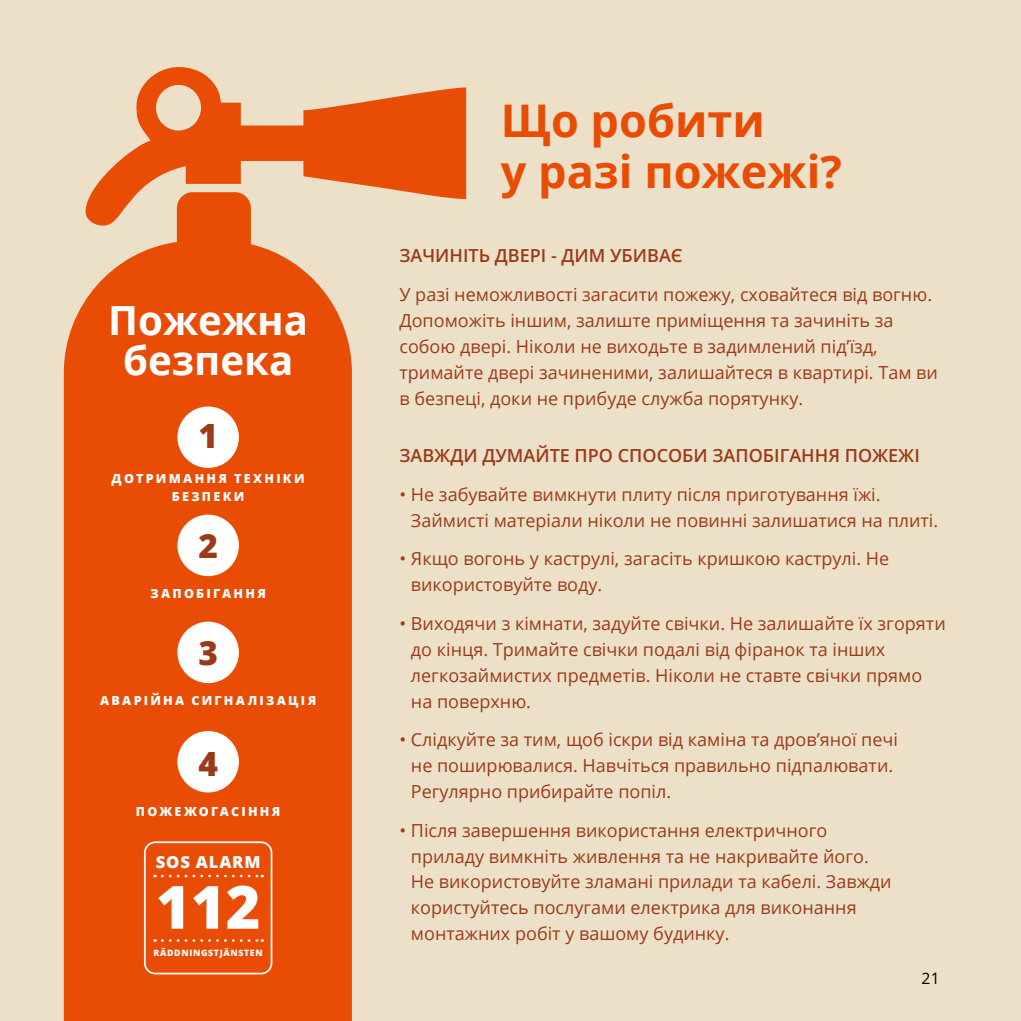
<style>
.page{position:relative;width:1021px;height:1021px;background:#fff}
.page>*{position:absolute;margin:0;border:0;box-sizing:border-box;transform-origin:0 0}
.t1{font:800 59.62px "Open Sans";color:#fff}
.t2{font:700 45px/51.8px "Open Sans";color:#e94c05}
.t3{font:700 40.27px/40.3px "Open Sans";color:#fff;text-align:center}
.t4{font:800 33.3px "Open Sans";color:#9b3a19}
.t5{font:18px/25.9px "Open Sans";color:#9b3a19}
.t6{font:600 18px "Open Sans";color:#9b3a19}
.t7{font:800 16.65px "Open Sans";letter-spacing:.05em;color:#fff}
.t8{font:15.75px "Open Sans";color:#000}
.t9{font:800 12.6px/18px "Open Sans";letter-spacing:.18em;color:#fff;text-align:center}
.t10{font:800 8.78px "Open Sans";letter-spacing:.075em;color:#fff}
</style>
<div class="page">
<div style="left:0;top:0;width:1020px;height:1020px;background:#ece1c8"></div>
<svg style="left:64px;top:67px;width:402px;height:953px;fill:#e94c05"></svg>
<div style="left:177px;top:406px;width:62px;height:62px;background:#fff;border-radius:50%"></div>
<div style="left:177px;top:514px;width:62px;height:62px;background:#fff;border-radius:50%"></div>
<div style="left:177px;top:621px;width:62px;height:62px;background:#fff;border-radius:50%"></div>
<div style="left:177px;top:731px;width:62px;height:61px;background:#fff;border-radius:50%"></div>
<div style="left:144px;top:841px;width:128px;height:133px;border:2px solid #fff;border-radius:11px"></div>
<svg style="left:162px;top:874px;width:101px;height:3px"></svg>
<svg style="left:162px;top:939px;width:101px;height:2px"></svg>
<h3 class="t3" style="left:108px;top:299px;width:201px">Пожежна безпека</h3>
<h3 class="t4" style="left:198px;top:411px;width:21px">1</h3>
<p class="t9" style="left:112px;top:468px;width:194px">ДОТРИМАННЯ ТЕХНІКИ<br>БЕЗПЕКИ</p>
<h3 class="t4" style="left:198px;top:520px;width:21px">2</h3>
<p class="t9" style="left:150px;top:583px;width:117px">ЗАПОБІГАННЯ</p>
<h3 class="t4" style="left:198px;top:627px;width:21px">3</h3>
<p class="t9" style="left:100px;top:690px;width:217px">АВАРІЙНА СИГНАЛІЗАЦІЯ</p>
<h3 class="t4" style="left:198px;top:738px;width:21px">4</h3>
<p class="t9" style="left:136px;top:801px;width:146px">ПОЖЕЖОГАСІННЯ</p>
<p class="t7" style="left:156px;top:849px;width:106px">SOS ALARM</p>
<h1 class="t1" style="left:156px;top:861px;width:106px">112</h1>
<p class="t10" style="left:153px;top:946px;width:111px">RÄDDNINGSTJÄNSTEN</p>
<h2 class="t2" style="left:501px;top:93px;width:342px">Що робити<br>у разі пожежі?</h2>
<p class="t6" style="left:399px;top:243px;width:285px">ЗАЧИНІТЬ ДВЕРІ - ДИМ УБИВАЄ</p>
<p class="t5" style="left:399px;top:281px;width:540px">У разі неможливості загасити пожежу, сховайтеся від вогню.<br>Допоможіть іншим, залиште приміщення та зачиніть за собою двері. Ніколи не виходьте в задимлений під’їзд, тримайте двері зачиненими, залишайтеся в квартирі. Там ви в безпеці, доки не прибуде служба порятунку.</p>
<p class="t6" style="left:399px;top:443px;width:522px">ЗАВЖДИ ДУМАЙТЕ ПРО СПОСОБИ ЗАПОБІГАННЯ ПОЖЕЖІ</p>
<p class="t5" style="left:411px;top:481px;width:529px;text-indent:-11px">• Не забувайте вимкнути плиту після приготування їжі.<br>Займисті матеріали ніколи не повинні залишатися на плиті.</p>
<p class="t5" style="left:411px;top:545px;width:480px;text-indent:-11px">• Якщо вогонь у каструлі, загасіть кришкою каструлі. Не використовуйте воду.</p>
<p class="t5" style="left:411px;top:610px;width:536px;text-indent:-11px">• Виходячи з кімнати, задуйте свічки. Не залишайте їх згоряти до кінця. Тримайте свічки подалі від фіранок та інших легкозаймистих предметів. Ніколи не ставте свічки прямо на поверхню.</p>
<p class="t5" style="left:411px;top:726px;width:488px;text-indent:-11px">• Слідкуйте за тим, щоб іскри від каміна та дров’яної печі не поширювалися. Навчіться правильно підпалювати.<br>Регулярно прибирайте попіл.</p>
<p class="t5" style="left:411px;top:816px;width:482px;text-indent:-11px">• Після завершення використання електричного приладу вимкніть живлення та не накривайте його.<br>Не використовуйте зламані прилади та кабелі. Завжди користуйтесь послугами електрика для виконання монтажних робіт у вашому будинку.</p>
<p class="t8" style="left:921px;top:967px;width:20px">21</p>
</div>
